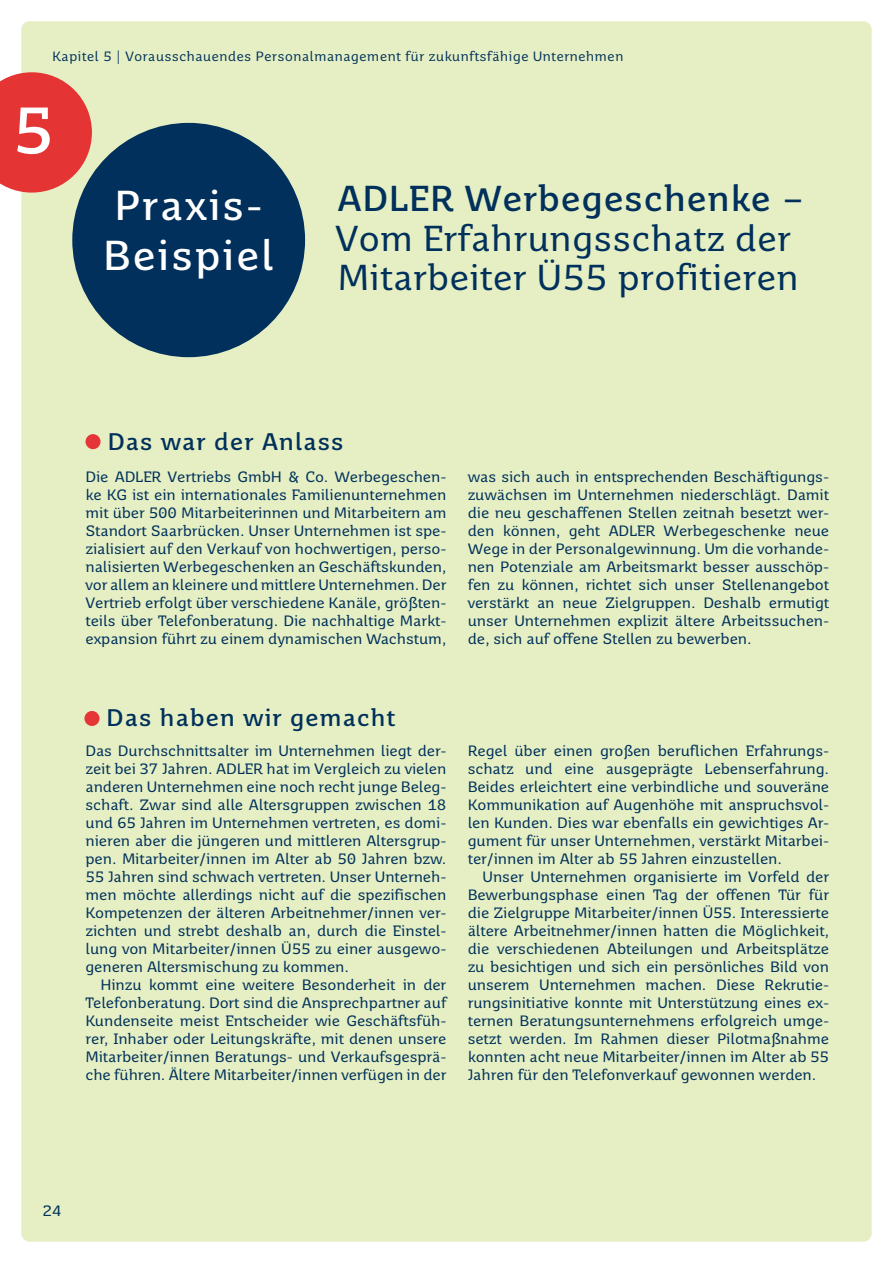
<style>
.page{position:relative;width:893px;height:1263px;background:#fff}
.page>*{position:absolute;margin:0;border:0;box-sizing:border-box;transform-origin:0 0}
.t1{font:700 65.55px "Saar 1450 Text";color:#fff}
.t2{font:700 41.85px/50.1px "Saar 1450 Notes";color:#fff}
.t3{font:36px/39.6px "Saar 1450 Text";color:#00305b}
.t4{font:700 36px "Saar 1450 Text";color:#00305b}
.t5{font:700 24px "Saar 1450 Text";letter-spacing:.02em;color:#00305b}
.t6{font:15px/18px "Saar 1450 Text";letter-spacing:-.01em;color:#00305b;text-align:justify}
.t7{font:13.5px "Saar 1450 Notes";color:#00305b}
</style>
<div class="page">
<div style="left:21px;top:21px;width:851px;height:1221px;background:#e5efc3;border-radius:9px"></div>
<svg style="left:0;top:72px;width:92px;height:121px;background:#e5504a"></svg>
<div style="left:72px;top:123px;width:233px;height:234px;background:#00305b;border-radius:50%"></div>
<div style="left:84px;top:711px;width:15px;height:15px;background:#e53536;border-radius:50%"></div>
<div style="left:86px;top:434px;width:15px;height:15px;background:#e53536;border-radius:50%"></div>
<p class="t7" style="left:52px;top:48px;width:573px">Kapitel 5 | Vorausschauendes Personalmanagement für zukunftsfähige Unternehmen</p>
<h1 class="t1" style="left:12px;top:91px;width:44px">5</h1>
<h2 class="t2" style="left:102px;top:180px;width:174px">Praxis-<br>Beispiel</h2>
<h3 class="t4" style="left:337px;top:177px;width:470px">ADLER Werbegeschenke –</h3>
<h3 class="t3" style="left:335px;top:218px;width:466px">Vom Erfahrungsschatz der<br>Mitarbeiter Ü55 profitieren</h3>
<h3 class="t5" style="left:107px;top:427px;width:238px">Das war der Anlass</h3>
<p class="t6" style="left:86px;top:468px;width:362px">Die ADLER Vertriebs GmbH &amp; Co. Werbegeschen&shy;ke KG ist ein internationales Familienunternehmen mit über 500 Mitarbeiterinnen und Mitarbeitern am Standort Saarbrücken. Unser Unternehmen ist spe&shy;zialisiert auf den Verkauf von hochwertigen, perso&shy;nalisierten Werbegeschenken an Geschäftskunden, vor allem an kleinere und mittlere Unternehmen. Der Vertrieb erfolgt über verschiedene Kanäle, größten&shy;teils über Telefonberatung. Die nachhaltige Markt&shy;expansion führt zu einem dynamischen Wachstum,</p>
<p class="t6" style="left:468px;top:468px;width:363px">was sich auch in entsprechenden Beschäftigungs&shy;zuwächsen im Unternehmen niederschlägt. Damit die neu geschaffenen Stellen zeitnah besetzt wer&shy;den können, geht ADLER Werbegeschenke neue Wege in der Personalgewinnung. Um die vorhande&shy;nen Potenziale am Arbeitsmarkt besser ausschöp&shy;fen zu können, richtet sich unser Stellenangebot verstärkt an neue Zielgruppen. Deshalb ermutigt unser Unternehmen explizit ältere Arbeitssuchen&shy;de, sich auf offene Stellen zu bewerben.</p>
<h3 class="t5" style="left:106px;top:704px;width:291px">Das haben wir gemacht</h3>
<p class="t6" style="left:86px;top:742px;width:362px">Das Durchschnittsalter im Unternehmen liegt der&shy;zeit bei 37 Jahren. ADLER hat im Vergleich zu vielen anderen Unternehmen eine noch recht junge Beleg&shy;schaft. Zwar sind alle Altersgruppen zwischen 18 und 65 Jahren im Unternehmen vertreten, es domi&shy;nieren aber die jüngeren und mittleren Altersgrup&shy;pen. Mitarbeiter/innen im Alter ab 50 Jahren bzw.<br>55 Jahren sind schwach vertreten. Unser Unterneh&shy;men möchte allerdings nicht auf die spezifischen Kompetenzen der älteren Arbeitnehmer/innen ver&shy;zichten und strebt deshalb an, durch die Einstel&shy;lung von Mitarbeiter/innen Ü55 zu einer ausgewo&shy;generen Altersmischung zu kommen.</p>
<p class="t6" style="left:86px;top:976px;width:362px;text-indent:15px">Hinzu kommt eine weitere Besonderheit in der Telefonberatung. Dort sind die Ansprechpartner auf Kundenseite meist Entscheider wie Geschäftsfüh&shy;rer, Inhaber oder Leitungskräfte, mit denen unsere Mitarbeiter/innen Beratungs- und Verkaufsgesprä&shy;che führen. Ältere Mitarbeiter/innen verfügen in der</p>
<p class="t6" style="left:468px;top:742px;width:363px">Regel über einen großen beruflichen Erfahrungs&shy;schatz und eine ausgeprägte Lebenserfahrung.<br>Beides erleichtert eine verbindliche und souveräne Kommunikation auf Augenhöhe mit anspruchsvol&shy;len Kunden. Dies war ebenfalls ein gewichtiges Ar&shy;gument für unser Unternehmen, verstärkt Mitarbei&shy;ter/innen im Alter ab 55 Jahren einzustellen.</p>
<p class="t6" style="left:468px;top:868px;width:363px;text-indent:15px">Unser Unternehmen organisierte im Vorfeld der Bewerbungsphase einen Tag der offenen Tür für die Zielgruppe Mitarbeiter/innen Ü55. Interessierte ältere Arbeitnehmer/innen hatten die Möglichkeit, die verschiedenen Abteilungen und Arbeitsplätze zu besichtigen und sich ein persönliches Bild von unserem Unternehmen machen. Diese Rekrutie&shy;rungsinitiative konnte mit Unterstützung eines ex&shy;ternen Beratungsunternehmens erfolgreich umge&shy;setzt werden. Im Rahmen dieser Pilotmaßnahme konnten acht neue Mitarbeiter/innen im Alter ab 55<br>Jahren für den Telefonverkauf gewonnen werden.</p>
<p class="t6" style="left:43px;top:1201px;width:21px">24</p>
</div>
